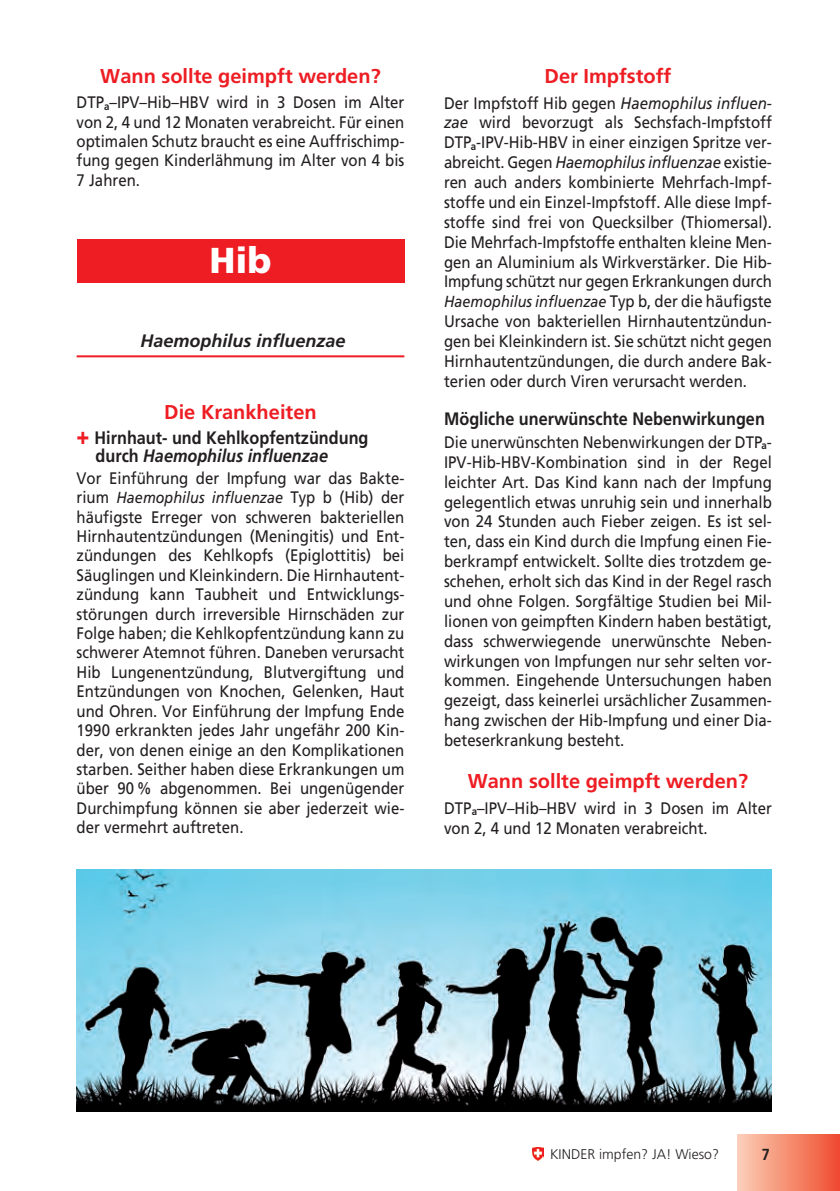
<style>
.page{position:relative;width:840px;height:1191px;background:#fff}
.page>*{position:absolute;margin:0;border:0;box-sizing:border-box;transform-origin:0 0}
.t1{font:900 36px "Frutiger";color:#fff}
.t2{font:700 20px "Frutiger";color:#ee1d23}
.t3{font:700 18px/18px "Frutiger";color:#231f20;scale:.9 1}
.t4{font:italic 700 18px "Frutiger";color:#231f20}
.t5{font:16.6px/19.8px "Frutiger";color:#231f20;text-align:justify;scale:.9 1}
.t6{font:italic 16px "Frutiger";color:#231f20;scale:.9 1}
.t7{font:700 16px "Frutiger";color:#231f20;scale:.9 1}
.t8{font:300 14px "Frutiger";color:#231f20}
.s1{font-weight:900;font-size:24px;color:#ee1d23}
.s2{font-style:italic}
.s3{font-style:normal;font-size:16.6px}
</style>
<div class="page">
<div style="left:737px;top:1134px;width:102px;height:57px;background:linear-gradient(to right,#fcd0b7,#ef4e30)"></div>
<svg style="left:532px;top:1147px;width:11px;height:13px"></svg>
<hr style="left:77px;top:355px;width:327px;height:2px;background:#ee1d23">
<div style="left:77px;top:239px;width:327px;height:44px;background:#ee1d23"></div>
<img style="left:77px;top:869px;width:694px;height:242px">
<p class="t2" style="left:100px;top:68px;width:282px">Wann sollte geimpft werden?</p>
<p class="t5" style="left:77px;top:94px;width:365px">DTP<sub>a</sub>–IPV–Hib–HBV wird in 3 Dosen im Alter von 2, 4 und 12 Monaten verabreicht. Für einen optimalen Schutz braucht es eine Auffrischimp&shy;fung gegen Kinderlähmung im Alter von 4 bis 7 Jahren.</p>
<p class="t1" style="left:209px;top:246px;width:64px">Hib</p>
<p class="t4" style="left:140px;top:333px;width:207px">Haemophilus influenzae</p>
<p class="t2" style="left:164px;top:404px;width:154px">Die Krankheiten</p>
<p class="t3" style="left:95px;top:430px;width:304px;text-indent:-19px"><span class="s1">+</span> Hirnhaut- und Kehlkopfentzündung durch <span class="s2">Haemophilus influenzae</span></p>
<p class="t5" style="left:77px;top:469px;width:365px">Vor Einführung der Impfung war das Bakte -</p>
<p class="t6" style="left:77px;top:491px;width:365px"><span class="s3">rium</span> Haemophilus influenzae <span class="s3">Typ b (Hib) der</span></p>
<p class="t5" style="left:77px;top:508px;width:365px">häufigste Erreger von schweren bakteriellen Hirnhautentzündungen (Meningitis) und Ent&shy;zündungen des Kehlkopfs (Epiglottitis) bei Säuglingen und Kleinkindern. Die Hirnhautent&shy;zündung kann Taubheit und Entwicklungs - störungen durch irreversible Hirnschäden zur Folge haben; die Kehlkopfentzündung kann zu schwerer Atemnot führen. Daneben verursacht Hib Lungenentzündung, Blutvergiftung und Entzündungen von Knochen, Gelenken, Haut und Ohren. Vor Einführung der Impfung Ende 1990 erkrankten jedes Jahr ungefähr 200 Kin&shy;der, von denen einige an den Komplikationen starben. Seither haben diese Erkrankungen um über 90 % abgenommen. Bei ungenügender Durchimpfung können sie aber jederzeit wie&shy;der vermehrt auftreten.</p>
<p class="t2" style="left:544px;top:68px;width:128px">Der Impfstoff</p>
<p class="t5" style="left:444px;top:94px;width:365px">Der Impfstoff Hib gegen <span class="s2">Haemophilus influen&shy;zae</span> wird bevorzugt als Sechsfach-Impfstoff DTP<sub>a</sub>-IPV-Hib-HBV in einer einzigen Spritze ver&shy;abreicht. Gegen <span class="s2">Haemophilus influenzae</span> existie - ren auch anders kombinierte Mehrfach-Impf&shy;stoffe und ein Einzel-Impfstoff. Alle diese Impf&shy;stoffe sind frei von Quecksilber (Thiomersal).<br>Die Mehrfach-Impfstoffe enthalten kleine Men&shy;gen an Aluminium als Wirkverstärker. Die Hib-Impfung schützt nur gegen Erkrankungen durch</p>
<p class="t6" style="left:444px;top:295px;width:365px">Haemophilus influenzae <span class="s3">Typ b, der die häufigste</span></p>
<p class="t5" style="left:444px;top:313px;width:365px">Ursache von bakteriellen Hirnhautentzündun&shy;gen bei Kleinkindern ist. Sie schützt nicht ge gen Hirnhautentzündungen, die durch andere Bak&shy;terien oder durch Viren verursacht werden.</p>
<p class="t3" style="left:444px;top:411px;width:358px">Mögliche unerwünschte Nebenwirkungen</p>
<p class="t5" style="left:444px;top:433px;width:365px">Die unerwünschten Nebenwirkungen der DTP<sub>a</sub>-IPV-Hib-HBV-Kombination sind in der Regel leichter Art. Das Kind kann nach der Impfung gelegentlich etwas unruhig sein und innerhalb von 24 Stunden auch Fieber zeigen. Es ist sel&shy;ten, dass ein Kind durch die Impfung einen Fie&shy;berkrampf entwickelt. Sollte dies trotzdem ge - schehen, erholt sich das Kind in der Regel rasch und ohne Folgen. Sorgfältige Studien bei Mil&shy;lionen von geimpften Kindern haben bestätigt, dass schwerwiegende unerwünschte Ne ben - wirkungen von Impfungen nur sehr selten vor&shy;kommen. Eingehende Untersuchungen ha ben gezeigt, dass keinerlei ursächlicher Zusammen&shy;hang zwischen der Hib-Impfung und einer Dia&shy;beteserkrankung besteht.</p>
<p class="t2" style="left:467px;top:773px;width:282px">Wann sollte geimpft werden?</p>
<p class="t5" style="left:444px;top:799px;width:365px">DTP<sub>a</sub>–IPV–Hib–HBV wird in 3 Dosen im Alter von 2, 4 und 12 Monaten verabreicht.</p>
<p class="t8" style="left:549px;top:1148px;width:170px">KINDER impfen? JA! Wieso?</p>
<p class="t7" style="left:761px;top:1147px;width:10px">7</p>
</div>
